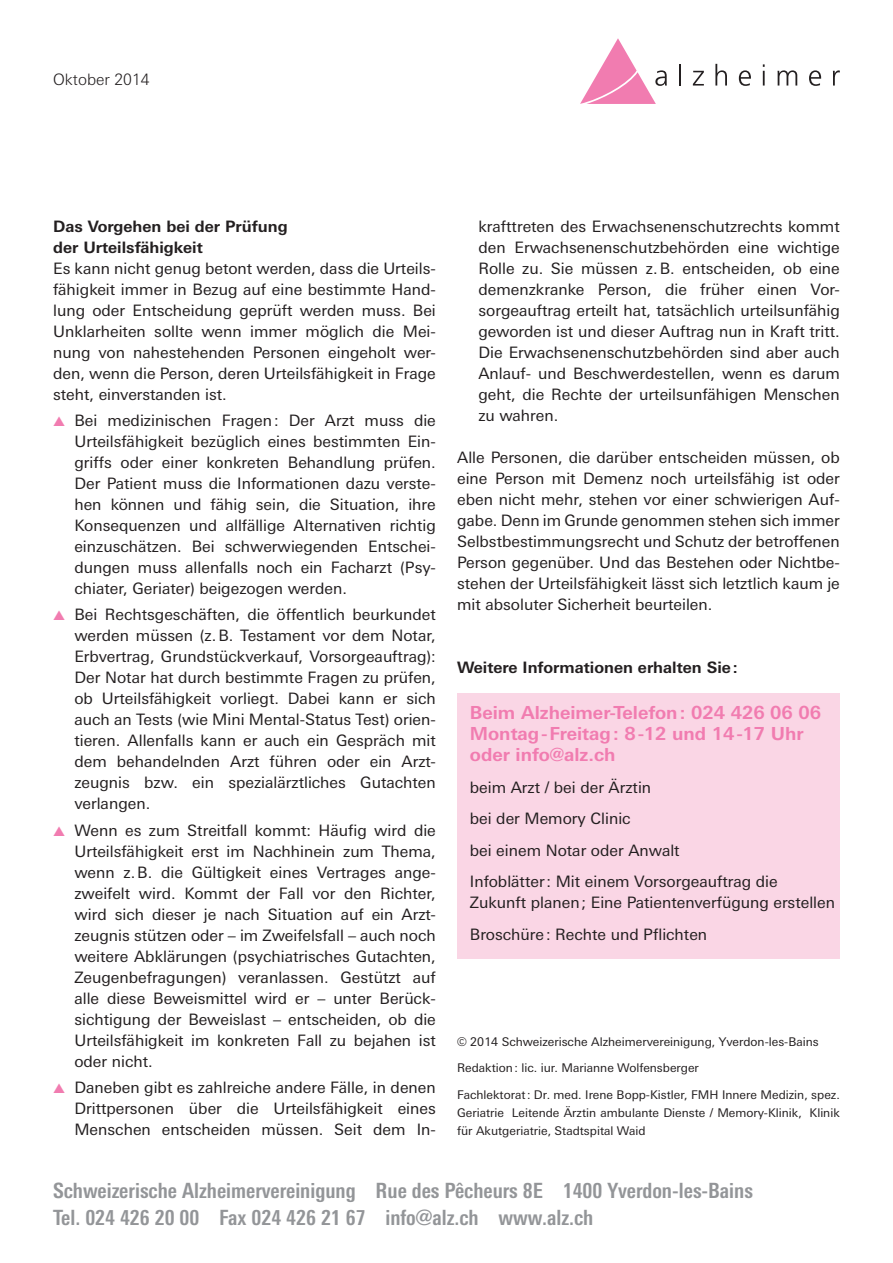
<style>
.page{position:relative;width:893px;height:1263px;background:#fff}
.page>*{position:absolute;margin:0;border:0;box-sizing:border-box;transform-origin:0 0}
.t1{font:700 condensed 21px "Linotype Univers";color:#939598}
.t2{font:700 18px/21px "Linotype Univers Basic";color:#f17cb0}
.t3{font:15.75px/21px "Linotype Univers Basic";color:#231f20;text-align:justify}
.t4{font:700 15.75px/21px "Linotype Univers Basic";color:#231f20}
.t5{font:300 15.75px "Linotype Univers Basic";color:#231f20}
.t6{font:12px/18px "Linotype Univers Basic";color:#231f20;text-align:justify}
.t7{font:300 12px "Linotype Univers Basic";color:#231f20}
.s1{color:#f17cb0}
</style>
<div class="page">
<svg style="left:580px;top:38px;width:87px;height:66px"></svg>
<hr style="left:679px;top:64px;width:2px;height:22px;background:#231f20">
<svg style="left:693px;top:71px;width:11px;height:15px"></svg>
<svg style="left:715px;top:64px;width:12px;height:22px"></svg>
<svg style="left:739px;top:70px;width:12px;height:16px"></svg>
<svg style="left:763px;top:64px;width:2px;height:22px"></svg>
<svg style="left:777px;top:70px;width:20px;height:16px"></svg>
<svg style="left:809px;top:70px;width:12px;height:16px"></svg>
<svg style="left:833px;top:70px;width:7px;height:16px"></svg>
<div style="left:457px;top:694px;width:383px;height:265px;background:#fad6e5"></div>
<p class="t5" style="left:53px;top:70px;width:98px">Oktober 2014</p>
<p class="t4" style="left:53px;top:216px;width:236px">Das Vorgehen bei der Prüfung der Urteilsfähigkeit</p>
<p class="t3" style="left:53px;top:258px;width:384px">Es kann nicht genug betont werden, dass die Urteils&shy;fähigkeit immer in Bezug auf eine bestimmte Hand&shy;lung oder Entscheidung geprüft werden muss. Bei Unklarheiten sollte wenn immer möglich die Mei&shy;nung von nahestehenden Personen eingeholt wer&shy;den, wenn die Person, deren Urteilsfähigkeit in Frage steht, einverstanden ist.</p>
<p class="t3" style="left:74px;top:410px;width:363px;text-indent:-21px"><span class="s1">▲</span> Bei medizinischen Fragen: Der Arzt muss die Urteilsfähigkeit bezüglich eines bestimmten Ein&shy;griffs oder einer konkreten Behandlung prüfen.<br>Der Patient muss die Informationen dazu verste&shy;hen können und fähig sein, die Situation, ihre Konsequenzen und allfällige Alternativen richtig einzuschätzen. Bei schwerwiegenden Entschei&shy;dungen muss allenfalls noch ein Facharzt (Psy&shy;chiater, Geriater) beigezogen werden.</p>
<p class="t3" style="left:74px;top:604px;width:363px;text-indent:-21px"><span class="s1">▲</span> Bei Rechtsgeschäften, die öffentlich beurkundet werden müssen (z.B. Testament vor dem Notar, Erbvertrag, Grundstückverkauf, Vorsorgeauftrag):<br>Der Notar hat durch bestimmte Fragen zu prüfen, ob Urteilsfähigkeit vorliegt. Dabei kann er sich auch an Tests (wie Mini Mental-Status Test) orien&shy;tieren. Allenfalls kann er auch ein Gespräch mit dem behandelnden Arzt führen oder ein Arzt&shy;zeugnis bzw. ein spezialärztliches Gutachten verlangen.</p>
<p class="t3" style="left:74px;top:819px;width:363px;text-indent:-21px"><span class="s1">▲</span> Wenn es zum Streitfall kommt: Häufig wird die Urteilsfähigkeit erst im Nachhinein zum Thema, wenn z.B. die Gültigkeit eines Vertrages ange&shy;zweifelt wird. Kommt der Fall vor den Richter, wird sich dieser je nach Situation auf ein Arzt&shy;zeugnis stützen oder – im Zweifelsfall – auch noch weitere Abklärungen (psychiatrisches Gutachten, Zeugenbefragungen) veranlassen. Gestützt auf alle diese Beweismittel wird er – unter Berück&shy;sichtigung der Beweislast – entscheiden, ob die Urteilsfähigkeit im konkreten Fall zu bejahen ist oder nicht.</p>
<p class="t3" style="left:74px;top:1077px;width:363px;text-indent:-21px"><span class="s1">▲</span> Daneben gibt es zahlreiche andere Fälle, in denen Drittpersonen über die Urteilsfähigkeit eines Menschen entscheiden müssen. Seit dem In-</p>
<p class="t3" style="left:478px;top:216px;width:363px">krafttreten des Erwachsenenschutzrechts kommt den Erwachsenenschutzbehörden eine wichtige Rolle zu. Sie müssen z.B. entscheiden, ob eine demenzkranke Person, die früher einen Vor&shy;sorgeauftrag erteilt hat, tatsächlich urteilsunfähig geworden ist und dieser Auftrag nun in Kraft tritt.<br>Die Erwachsenenschutzbehörden sind aber auch Anlauf- und Beschwerdestellen, wenn es darum geht, die Rechte der urteilsunfähigen Menschen zu wahren.</p>
<p class="t3" style="left:457px;top:447px;width:384px">Alle Personen, die darüber entscheiden müssen, ob eine Person mit Demenz noch urteilsfähig ist oder eben nicht mehr, stehen vor einer schwierigen Auf&shy;gabe. Denn im Grunde genommen stehen sich immer Selbstbestimmungsrecht und Schutz der betroffenen Person gegenüber. Und das Bestehen oder Nichtbe&shy;stehen der Urteilsfähigkeit lässt sich letztlich kaum je mit absoluter Sicherheit beurteilen.</p>
<p class="t4" style="left:457px;top:656px;width:282px">Weitere Informationen erhalten Sie:</p>
<p class="t2" style="left:470px;top:702px;width:353px">Beim Alzheimer-Telefon: 024 426 06 06<br>Montag-Freitag: 8-12 und 14-17 Uhr oder info@alz.ch</p>
<p class="t3" style="left:470px;top:771px;width:309px;line-height:31.5px;text-align:left">beim Arzt / bei der Ärztin<br>bei der Memory Clinic<br>bei einem Notar oder Anwalt<br>Infoblätter: Mit einem Vorsorgeauftrag die</p>
<p class="t3" style="left:470px;top:887px;width:367px;line-height:31.5px">Zukunft planen; Eine Patientenverfügung erstellen<br>Broschüre: Rechte und Pflichten</p>
<p class="t6" style="left:457px;top:1033px;width:363px">© 2014 Schweizerische Alzheimervereinigung, Yverdon-les-Bains</p>
<p class="t6" style="left:457px;top:1059px;width:243px">Redaktion: lic. iur. Marianne Wolfensberger</p>
<p class="t6" style="left:457px;top:1086px;width:384px">Fachlektorat: Dr. med. Irene Bopp-Kistler, FMH Innere Medizin, spez.<br>Geriatrie Leitende Ärztin ambulante Dienste / Memory-Klinik, Klinik für Akutgeriatrie, Stadtspital Waid</p>
<h1 class="t1" style="left:53px;top:1178px;width:701px">Schweizerische Alzheimervereinigung Rue des Pêcheurs 8E 1400 Yverdon-les-Bains</h1>
<p class="t7" style="left:53px;top:1186px;width:8px">4</p>
<h1 class="t1" style="left:53px;top:1205px;width:542px">Tel. 024 426 20 00 Fax 024 426 21 67 info@alz.ch www.alz.ch</h1>
</div>
